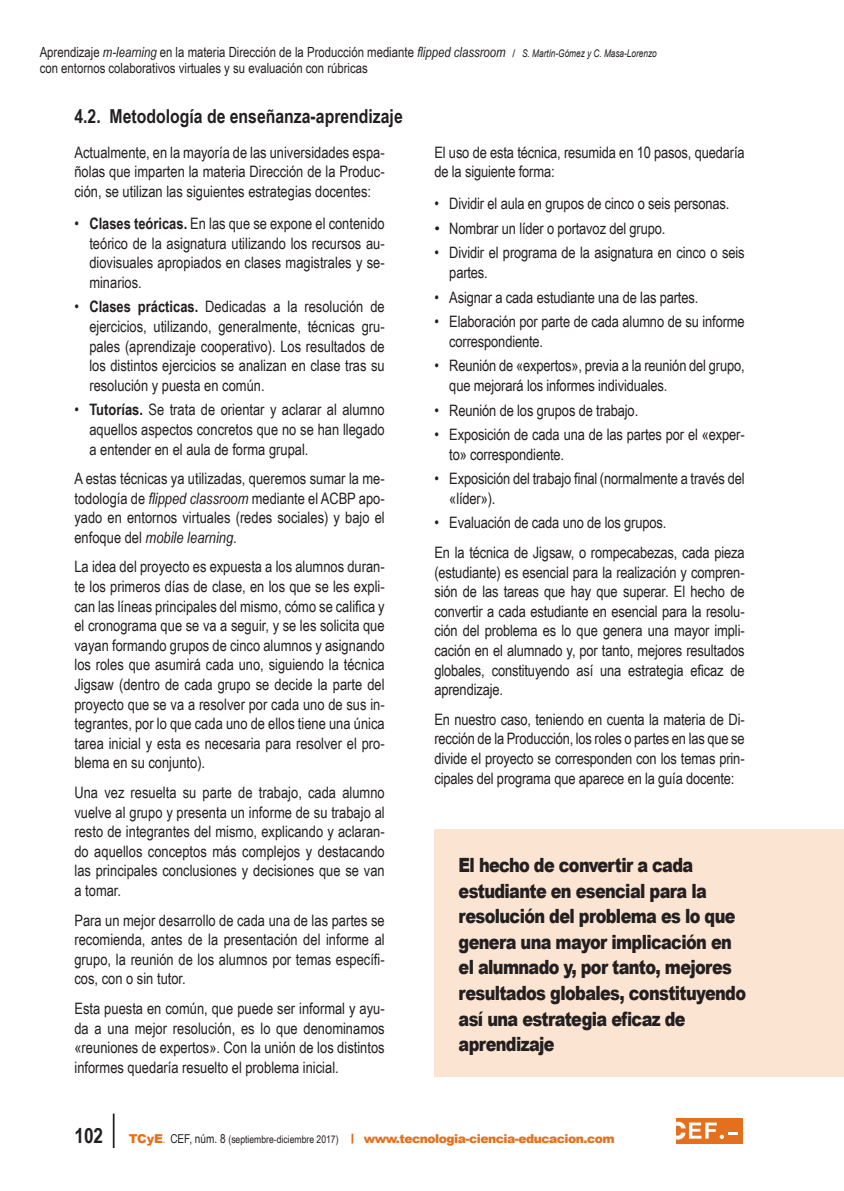
<style>
.page{position:relative;width:844px;height:1191px;background:#fff}
.page>*{position:absolute;margin:0;border:0;box-sizing:border-box;transform-origin:0 0}
.t1{font:900 19.6px/25.6px "Arial";letter-spacing:-.04em;color:#231f20;scale:.82 1}
.epigrafe_1_1{font:700 19.25px "Arial Narrow";color:#231f20}
.texto_general{font:15.75px/19.6px "Arial Narrow";color:#231f20;text-align:justify}
.sangria__bolo{font:15.75px/19.6px "Arial Narrow";letter-spacing:-.01em;color:#231f20}
.t2{font:14px/15.8px "Arial Narrow";color:#231f20}
.t3{font:900 12.25px "Arial";letter-spacing:-.04em;color:#e4701e}
.t4{font:10.5px "Arial Narrow";color:#231f20}
.s1{font-style:italic}
.s2{font-family:"Arial";font-size:10.5px}
.s3{font-family:"Arial";font-style:italic;font-size:10.5px}
.s4{font-weight:700}
.s5{font-family:"Arial"}
.s6{font-weight:700;font-size:21px}
.s7{font-family:"Arial";font-weight:900;font-size:12.25px;color:#e4701e}
.s8{font-size:12.25px;color:#e4701e}
.s9{font-size:12.25px}
</style>
<div class="page">
<hr style="left:113px;top:1113px;width:1px;height:35px;background:#231f20">
<svg style="left:351px;top:1133px;width:2px;height:10px"></svg>
<div style="left:676px;top:1118px;width:66px;height:25px;background:#e4701e"></div>
<svg style="left:676px;top:1122px;width:62px;height:17px"></svg>
<div style="left:434px;top:829px;width:409px;height:247px;background:#fbe5d2"></div>
<p class="t2" style="left:40px;top:44px;width:618px">Aprendizaje <span class="s1">m-learning</span> en la materia Dirección de la Producción mediante <span class="s1">flipped classroom</span> <span class="s2">/</span> <span class="s3">S. Martín-Gómez y C. Masa-Lorenzo </span>con entornos colaborativos virtuales y su evaluación con rúbricas</p>
<p class="epigrafe_1_1" style="left:74px;top:102px;width:330px">4.2. Metodología de enseñanza-aprendizaje</p>
<p class="texto_general" style="left:74px;top:142px;width:312px">Actualmente, en la mayoría de las universidades espa&shy;ñolas que imparten la materia Dirección de la Produc&shy;ción, se utilizan las siguientes estrategias docentes:</p>
<p class="sangria__bolo" style="left:89px;top:213px;width:297px;text-align:justify;text-indent:-15px">• <span class="s4">Clases teóricas.</span> En las que se expone el contenido teórico de la asignatura utilizando los recursos au&shy;diovisuales apropiados en clases magistrales y se&shy;minarios.</p>
<p class="sangria__bolo" style="left:89px;top:296px;width:297px;text-align:justify;text-indent:-15px">• <span class="s4">Clases prácticas.</span> Dedicadas a la resolución de ejercicios, utilizando, generalmente, técnicas gru&shy;pales (aprendizaje cooperativo). Los resultados de los distintos ejercicios se analizan en clase tras su resolución y puesta en común.</p>
<p class="sangria__bolo" style="left:89px;top:399px;width:297px;text-align:justify;text-indent:-15px">• <span class="s4">Tutorías.</span> Se trata de orientar y aclarar al alumno aquellos aspectos concretos que no se han llegado a entender en el aula de forma grupal.</p>
<p class="texto_general" style="left:74px;top:468px;width:312px">A estas técnicas ya utilizadas, queremos sumar la me&shy;todología de <span class="s1">flipped classroom</span> mediante el ACBP apo&shy;yado en entornos virtuales (redes sociales) y bajo el enfoque del <span class="s1">mobile learning</span>.</p>
<p class="texto_general" style="left:74px;top:556px;width:312px">La idea del proyecto es expuesta a los alumnos duran&shy;te los primeros días de clase, en los que se les expli&shy;can las líneas principales del mismo, cómo se califica y el cronograma que se va a seguir, y se les solicita que vayan formando grupos de cinco alumnos y asignando los roles que asumirá cada uno, siguiendo la técnica Jigsaw (dentro de cada grupo se decide la parte del proyecto que se va a resolver por cada uno de sus in&shy;tegrantes, por lo que cada uno de ellos tiene una única tarea inicial y esta es necesaria para resolver el pro&shy;blema en su conjunto).</p>
<p class="texto_general" style="left:74px;top:782px;width:312px">Una vez resuelta su parte de trabajo, cada alumno vuelve al grupo y presenta un informe de su trabajo al resto de integrantes del mismo, explicando y aclaran&shy;do aquellos conceptos más complejos y destacando las principales conclusiones y decisiones que se van a tomar.</p>
<p class="texto_general" style="left:74px;top:909px;width:312px">Para un mejor desarrollo de cada una de las partes se recomienda, antes de la presentación del informe al grupo, la reunión de los alumnos por temas específi&shy;cos, con o sin tutor.</p>
<p class="texto_general" style="left:74px;top:998px;width:312px">Esta puesta en común, que puede ser informal y ayu&shy;da a una mejor resolución, es lo que denominamos «reuniones de expertos». Con la unión de los distintos informes quedaría resuelto el problema inicial.</p>
<p class="texto_general" style="left:434px;top:142px;width:312px">El uso de esta técnica, resumida en 10 pasos, quedaría de la siguiente forma:</p>
<p class="sangria__bolo" style="left:434px;top:193px;width:296px">• Dividir el aula en grupos de cinco o seis personas.</p>
<p class="sangria__bolo" style="left:434px;top:218px;width:232px"><span class="s5">•</span> Nombrar un líder o portavoz del grupo.</p>
<p class="sangria__bolo" style="left:449px;top:242px;width:297px;text-indent:-15px">• Dividir el programa de la asignatura en cinco o seis partes.</p>
<p class="sangria__bolo" style="left:434px;top:287px;width:265px">• Asignar a cada estudiante una de las partes.</p>
<p class="sangria__bolo" style="left:449px;top:311px;width:297px;text-indent:-15px">• Elaboración por parte de cada alumno de su informe correspondiente.</p>
<p class="sangria__bolo" style="left:449px;top:355px;width:297px;text-indent:-15px">• Reunión de «expertos», previa a la reunión del grupo, que mejorará los informes individuales.</p>
<p class="sangria__bolo" style="left:434px;top:399px;width:205px">• Reunión de los grupos de trabajo.</p>
<p class="sangria__bolo" style="left:449px;top:424px;width:297px;text-indent:-15px">• Exposición de cada una de las partes por el «exper&shy;to» correspondiente.</p>
<p class="sangria__bolo" style="left:449px;top:468px;width:297px;text-indent:-15px">• Exposición del trabajo final (normalmente a través del «líder»).</p>
<p class="sangria__bolo" style="left:434px;top:512px;width:233px">• Evaluación de cada uno de los grupos.</p>
<p class="texto_general" style="left:434px;top:542px;width:312px">En la técnica de Jigsaw, o rompecabezas, cada pieza (estudiante) es esencial para la realización y compren&shy;sión de las tareas que hay que superar. El hecho de convertir a cada estudiante en esencial para la resolu&shy;ción del problema es lo que genera una mayor impli&shy;cación en el alumnado y, por tanto, mejores resultados globales, constituyendo así una estrategia eficaz de aprendizaje.</p>
<p class="texto_general" style="left:434px;top:709px;width:312px">En nuestro caso, teniendo en cuenta la materia de Di&shy;rección de la Producción, los roles o partes en las que se divide el proyecto se corresponden con los temas prin&shy;cipales del programa que aparece en la guía docente:</p>
<p class="t1" style="left:458px;top:851px;width:352px">El hecho de convertir a cada estudiante en esencial para la resolución del problema es lo que genera una mayor implicación en el alumnado y, por tanto, mejores resultados globales, constituyendo así una estrategia eficaz de aprendizaje</p>
<p class="t4" style="left:74px;top:1131px;width:265px"><span class="s6">102</span> <span class="s7">TCyE</span><span class="s8">.</span> <span class="s9">CEF, núm. 8</span> (septiembre-diciembre 2017)</p>
<p class="t3" style="left:363px;top:1129px;width:252px">www.tecnologia-ciencia-educacion.com</p>
</div>
